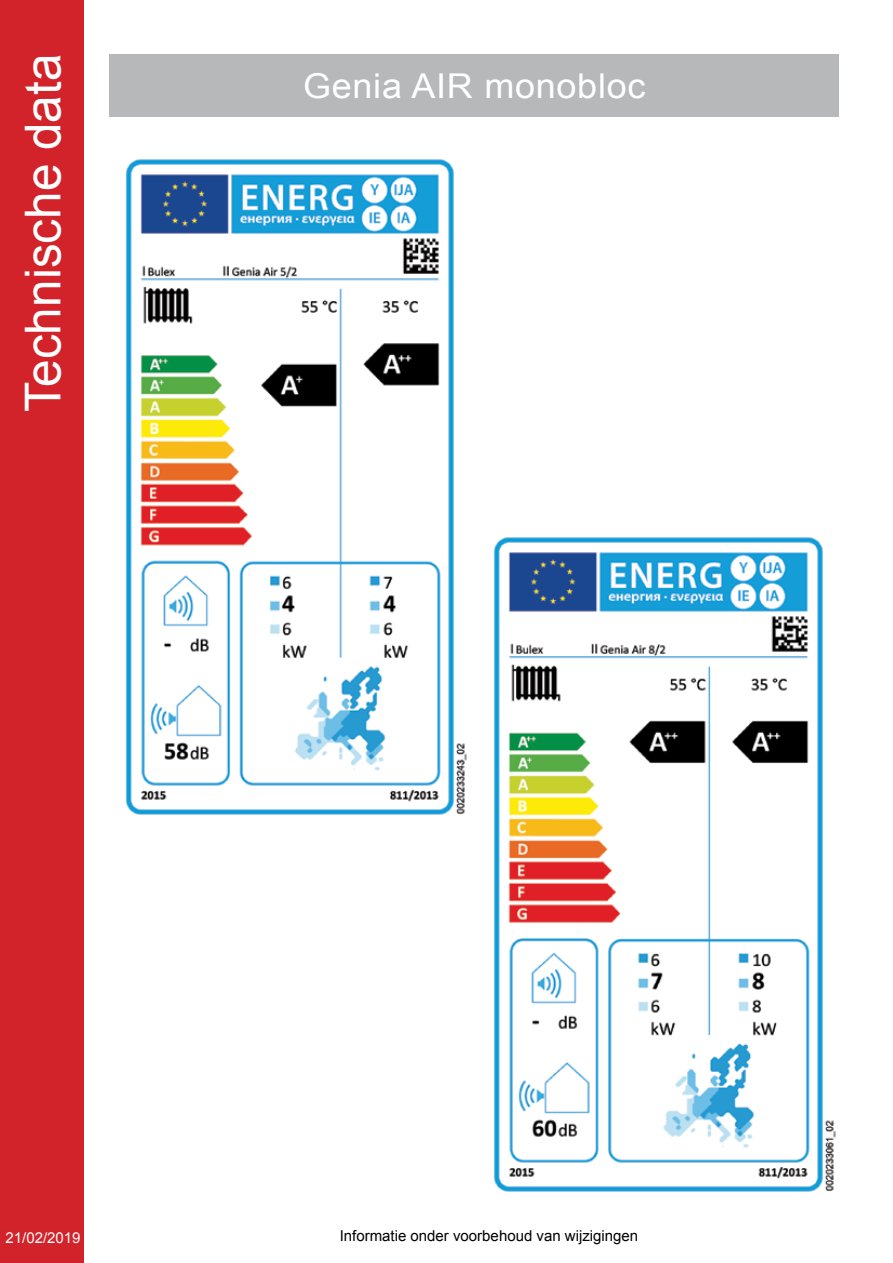
<style>
.page{position:relative;width:893px;height:1263px;background:#fff}
.page>*{position:absolute;margin:0;border:0;box-sizing:border-box;transform-origin:0 0}
.t1{font:49.5px "Arial";color:#fff}
.t2{font:34.2px "Arial";letter-spacing:.02em;color:#fff;scale:1.05 1}
.t3{font:15px "Arial";color:#000}
.t4{font:15px "Arial";color:#fff}
</style>
<div class="page">
<div style="left:109px;top:54px;width:730px;height:63px;background:#b6b8ba"></div>
<img style="left:125px;top:159px;width:342px;height:656px">
<img style="left:493px;top:537px;width:343px;height:655px">
<div style="left:0;top:0;width:84px;height:1263px;background:#d2232a"></div>
<h1 class="t1" style="left:11px;top:412px;width:359px;rotate:-90deg">Technische data</h1>
<h2 class="t2" style="left:303px;top:63px;width:328px">Genia AIR monobloc</h2>
<p class="t4" style="left:6px;top:1228px;width:77px">21/02/2019</p>
<p class="t3" style="left:340px;top:1226px;width:300px">Informatie onder voorbehoud van wijzigingen</p>
</div>
